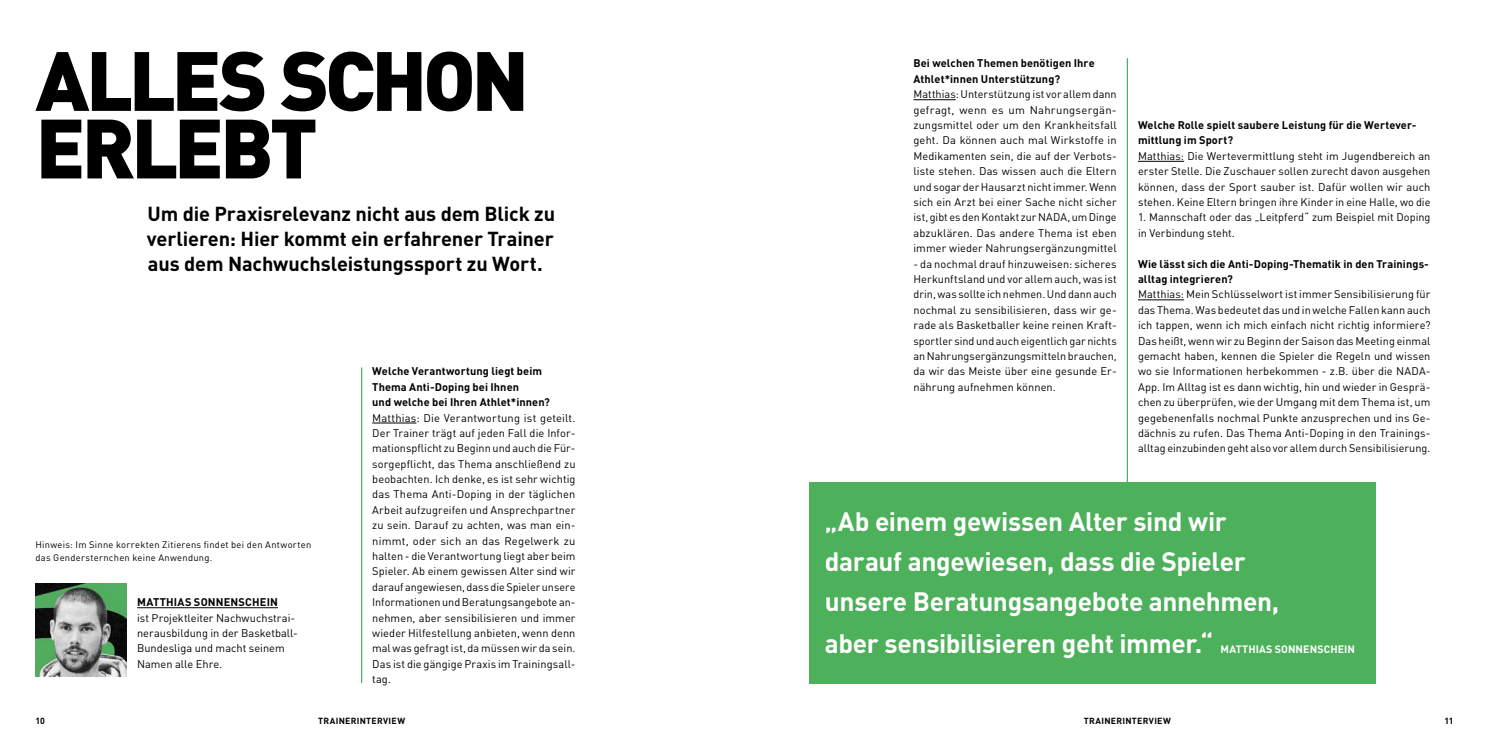
<style>
.page{position:relative;width:1489px;height:745px;background:#fff}
.page>*{position:absolute;margin:0;border:0;box-sizing:border-box;transform-origin:0 0}
.t1{font:900 82.5px/67.5px "DIN";letter-spacing:-.05em;color:#000}
.t2{font:700 26.25px/40px "DIN";letter-spacing:-.015em;color:#fff}
.t3{font:700 20px/25px "DIN Pro";letter-spacing:-.01em;color:#000;text-align:justify}
.t4{font:11px/15.4px "DIN Pro";letter-spacing:.005em;color:#000;text-align:justify}
.t5{font:700 11px/15.4px "DIN Pro";letter-spacing:.01em;color:#000}
.t6{font:700 10.62px "DIN";letter-spacing:.005em;color:#fff}
.t7{font:9.38px/13.1px "DIN Pro";letter-spacing:.03em;color:#000}
.t8{font:700 8.75px "DIN Pro";letter-spacing:.015em;color:#000}
</style>
<div class="page">
<hr style="left:1126px;top:58px;width:1px;height:624px;background:#4db05b">
<hr style="left:372px;top:422px;width:44px;height:1px;background:#000">
<hr style="left:913px;top:99px;width:42px;height:1px;background:#000">
<hr style="left:1137px;top:161px;width:46px;height:1px;background:#000">
<hr style="left:1137px;top:299px;width:46px;height:1px;background:#000">
<div style="left:809px;top:481px;width:566px;height:201px;background:#4db05b"></div>
<hr style="left:137px;top:607px;width:141px;height:1px;background:#000">
<hr style="left:361px;top:367px;width:1px;height:315px;background:#4db05b">
<img style="left:35px;top:583px;width:91px;height:92px">
<h1 class="t1" style="left:35px;top:43px;width:495px">ALLES SCHON<br>ERLEBT</h1>
<h3 class="t3" style="left:147px;top:201px;width:409px">Um die Praxisrelevanz nicht aus dem Blick zu verlieren: Hier kommt ein erfahrener Trainer aus dem Nachwuchsleistungssport zu Wort.</h3>
<p class="t7" style="left:35px;top:537px;width:277px">Hinweis: Im Sinne korrekten Zitierens findet bei den Antworten das Gendersternchen keine Anwendung.</p>
<p class="t5" style="left:137px;top:593px;width:142px">MATTHIAS SONNENSCHEIN</p>
<p class="t4" style="left:137px;top:609px;width:162px;text-align:left">ist Projektleiter Nachwuchstrai&shy;nerausbildung in der Basketball-<br>Bundesliga und macht seinem<br>Namen alle Ehre.</p>
<p class="t5" style="left:372px;top:363px;width:179px">Welche Verantwortung liegt beim<br>Thema Anti-Doping bei Ihnen<br>und welche bei Ihren Athlet*innen?</p>
<p class="t4" style="left:372px;top:409px;width:205px">Matthias: Die Verantwortung ist geteilt.<br>Der Trainer trägt auf jeden Fall die Infor&shy;mationspflicht zu Beginn und auch die Für&shy;sorgepflicht, das Thema anschließend zu beobachten. Ich denke, es ist sehr wichtig das Thema Anti-Doping in der täglichen Arbeit aufzugreifen und Ansprechpartner zu sein. Darauf zu achten, was man ein&shy;nimmt, oder sich an das Regelwerk zu halten - die Verantwortung liegt aber beim Spieler. Ab einem gewissen Alter sind wir darauf angewiesen, dass die Spieler unsere Informationen und Beratungsangebote an&shy;nehmen, aber sensibilisieren und immer wieder Hilfestellung anbieten, wenn denn mal was gefragt ist, da müssen wir da sein.<br>Das ist die gängige Praxis im Trainingsall&shy;tag.</p>
<p class="t5" style="left:913px;top:55px;width:183px">Bei welchen Themen benötigen Ihre<br>Athlet*innen Unterstützung?</p>
<p class="t4" style="left:913px;top:86px;width:205px">Matthias: Unterstützung ist vor allem dann gefragt, wenn es um Nahrungsergän&shy;zungsmittel oder um den Krankheitsfall geht. Da können auch mal Wirkstoffe in Medikamenten sein, die auf der Verbots&shy;liste stehen. Das wissen auch die Eltern und sogar der Hausarzt nicht immer. Wenn sich ein Arzt bei einer Sache nicht sicher ist, gibt es den Kontakt zur NADA, um Dinge abzuklären. Das andere Thema ist eben immer wieder Nahrungsergänzungmittel</p>
<p class="t4" style="left:913px;top:255px;width:205px">- da nochmal drauf hinzuweisen: sicheres Herkunftsland und vor allem auch, was ist drin, was sollte ich nehmen. Und dann auch nochmal zu sensibilisieren, dass wir ge&shy;rade als Basketballer keine reinen Kraft&shy;sportler sind und auch eigentlich gar nichts an Nahrungsergänzungsmitteln brauchen, da wir das Meiste über eine gesunde Er&shy;nährung aufnehmen können.</p>
<p class="t5" style="left:1137px;top:117px;width:280px">Welche Rolle spielt saubere Leistung für die Wertever&shy;mittlung im Sport?</p>
<p class="t4" style="left:1137px;top:148px;width:294px">Matthias: Die Wertevermittlung steht im Jugendbereich an erster Stelle. Die Zuschauer sollen zurecht davon ausgehen können, dass der Sport sauber ist. Dafür wollen wir auch stehen. Keine Eltern bringen ihre Kinder in eine Halle, wo die</p>
<p class="t4" style="left:1137px;top:209px;width:294px">1. Mannschaft oder das „Leitpferd“ zum Beispiel mit Doping in Verbindung steht.</p>
<p class="t5" style="left:1137px;top:255px;width:292px">Wie lässt sich die Anti-Doping-Thematik in den Trainings&shy;alltag integrieren?</p>
<p class="t4" style="left:1137px;top:286px;width:294px">Matthias: Mein Schlüsselwort ist immer Sensibilisierung für das Thema. Was bedeutet das und in welche Fallen kann auch ich tappen, wenn ich mich einfach nicht richtig informiere?<br>Das heißt, wenn wir zu Beginn der Saison das Meeting einmal gemacht haben, kennen die Spieler die Regeln und wissen wo sie Informationen herbekommen - z.B. über die NADA-App. Im Alltag ist es dann wichtig, hin und wieder in Gesprä&shy;chen zu überprüfen, wie der Umgang mit dem Thema ist, um gegebenenfalls nochmal Punkte anzusprechen und ins Ge&shy;dächnis zu rufen. Das Thema Anti-Doping in den Trainings&shy;alltag einzubinden geht also vor allem durch Sensibilisierung.</p>
<h2 class="t2" style="left:824px;top:499px;width:456px">„Ab einem gewissen Alter sind wir darauf angewiesen, dass die Spieler unsere Beratungsangebote annehmen,</h2>
<h2 class="t2" style="left:824px;top:622px;width:390px">aber sensibilisieren geht immer.“</h2>
<p class="t6" style="left:1220px;top:642px;width:136px">MATTHIAS SONNENSCHEIN</p>
<p class="t8" style="left:35px;top:714px;width:11px">10</p>
<p class="t8" style="left:318px;top:714px;width:12px">Trainerinterview</p>
<p class="t8" style="left:1083px;top:714px;width:12px">Trainerinterview</p>
<p class="t8" style="left:1444px;top:714px;width:11px">11</p>
</div>
